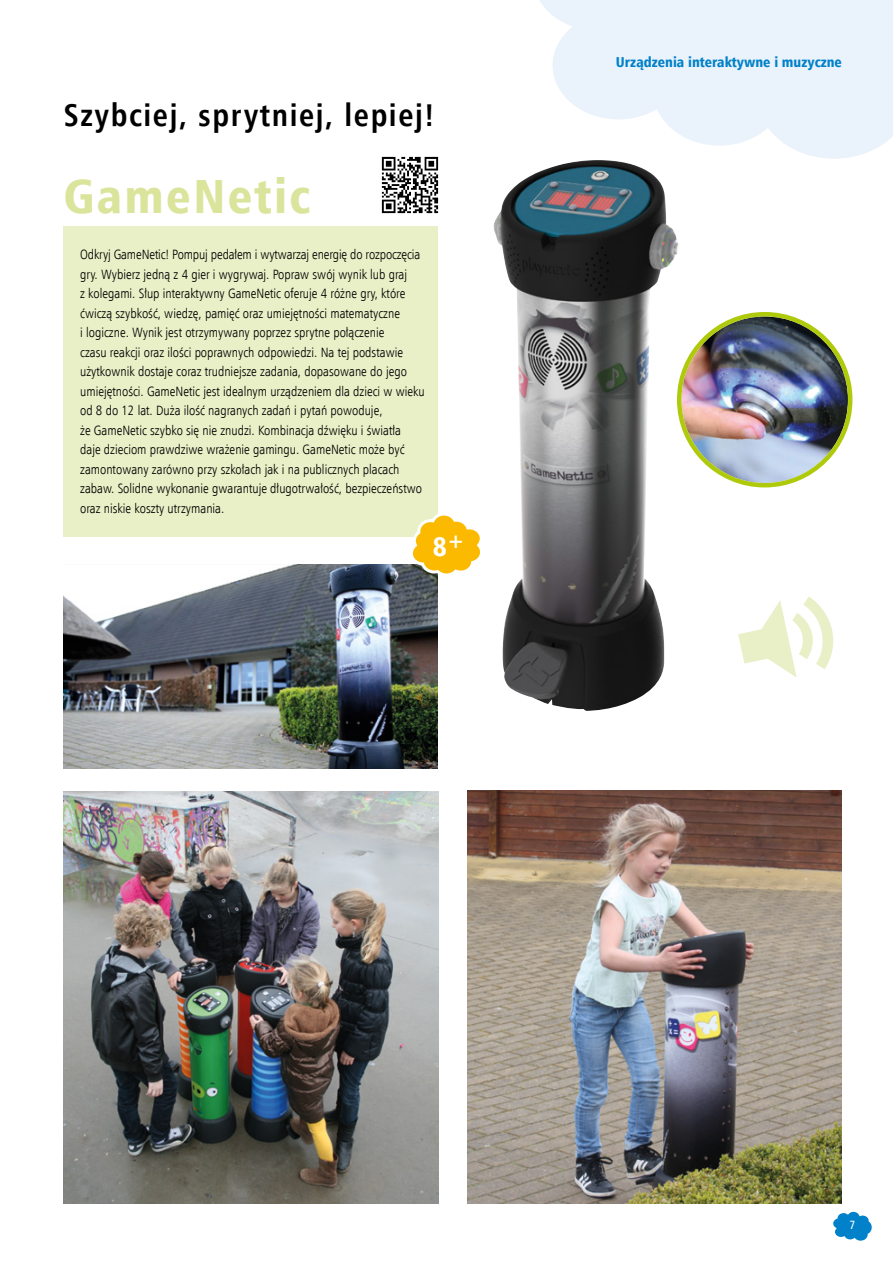
<style>
.page{position:relative;width:893px;height:1263px;background:#fff}
.page>*{position:absolute;margin:0;border:0;box-sizing:border-box;transform-origin:0 0}
.t1{font:48px "Humnst 777 Blk Cn EU";letter-spacing:.05em;color:#dae49b}
.t2{font:700 31.5px "Humnst 777 Cn EU";letter-spacing:.05em;color:#000}
.t3{font:27px "Humnst 777 Blk Cn EU";color:#fff}
.t4{font:14.25px "Humnst 777 Blk Cn EU";color:#0081c9}
.t5{font:13.5px/19.5px "Humnst 777 Lt Cn EU";color:#000}
.t6{font:12px "Humnst 777 Cn EU";color:#fff}
</style>
<div class="page">
<svg style="left:540px;top:0;width:353px;height:159px;fill:#eaf2fb"></svg>
<svg style="left:833px;top:1212px;width:39px;height:29px"></svg>
<img style="left:493px;top:160px;width:187px;height:551px">
<img style="left:63px;top:565px;width:375px;height:204px">
<img style="left:63px;top:791px;width:376px;height:412px">
<img style="left:468px;top:791px;width:374px;height:412px">
<div style="left:64px;top:227px;width:374px;height:310px;background:#e9efc6"></div>
<img style="left:681px;top:316px;width:167px;height:167px;border-radius:83px">
<div style="left:677px;top:312px;width:175px;height:175px;border:4px solid #afca0b;border-radius:50%"></div>
<svg style="left:738px;top:596px;width:96px;height:81px"></svg>
<svg style="left:408px;top:514px;width:73px;height:64px"></svg>
<img style="left:381px;top:156px;width:58px;height:58px">
<h2 class="t2" style="left:64px;top:95px;width:372px">Szybciej, sprytniej, lepiej!</h2>
<h1 class="t1" style="left:64px;top:165px;width:248px">GameNetic</h1>
<p class="t5" style="left:80px;top:244px;width:346px">Odkryj GameNetic! Pompuj pedałem i wytwarzaj energię do rozpoczęcia gry. Wybierz jedną z 4 gier i wygrywaj. Popraw swój wynik lub graj<br>z kolegami. Słup interaktywny GameNetic oferuje 4 różne gry, które ćwiczą szybkość, wiedzę, pamięć oraz umiejętności matematyczne<br>i logiczne. Wynik jest otrzymywany poprzez sprytne połączenie<br>czasu reakcji oraz ilości poprawnych odpowiedzi. Na tej podstawie użytkownik dostaje coraz trudniejsze zadania, dopasowane do jego umiejętności. GameNetic jest idealnym urządzeniem dla dzieci w wieku od 8 do 12 lat. Duża ilość nagranych zadań i pytań powoduje,<br>że GameNetic szybko się nie znudzi. Kombinacja dźwięku i światła daje dzieciom prawdziwe wrażenie gamingu. GameNetic może być zamontowany zarówno przy szkołach jak i na publicznych placach zabaw. Solidne wykonanie gwarantuje długotrwałość, bezpieczeństwo oraz niskie koszty utrzymania.</p>
<h3 class="t3" style="left:433px;top:529px;width:33px">8<sup>+</sup></h3>
<p class="t4" style="left:616px;top:53px;width:228px">Urządzenia interaktywne i muzyczne</p>
<p class="t6" style="left:849px;top:1217px;width:7px">7</p>
</div>
